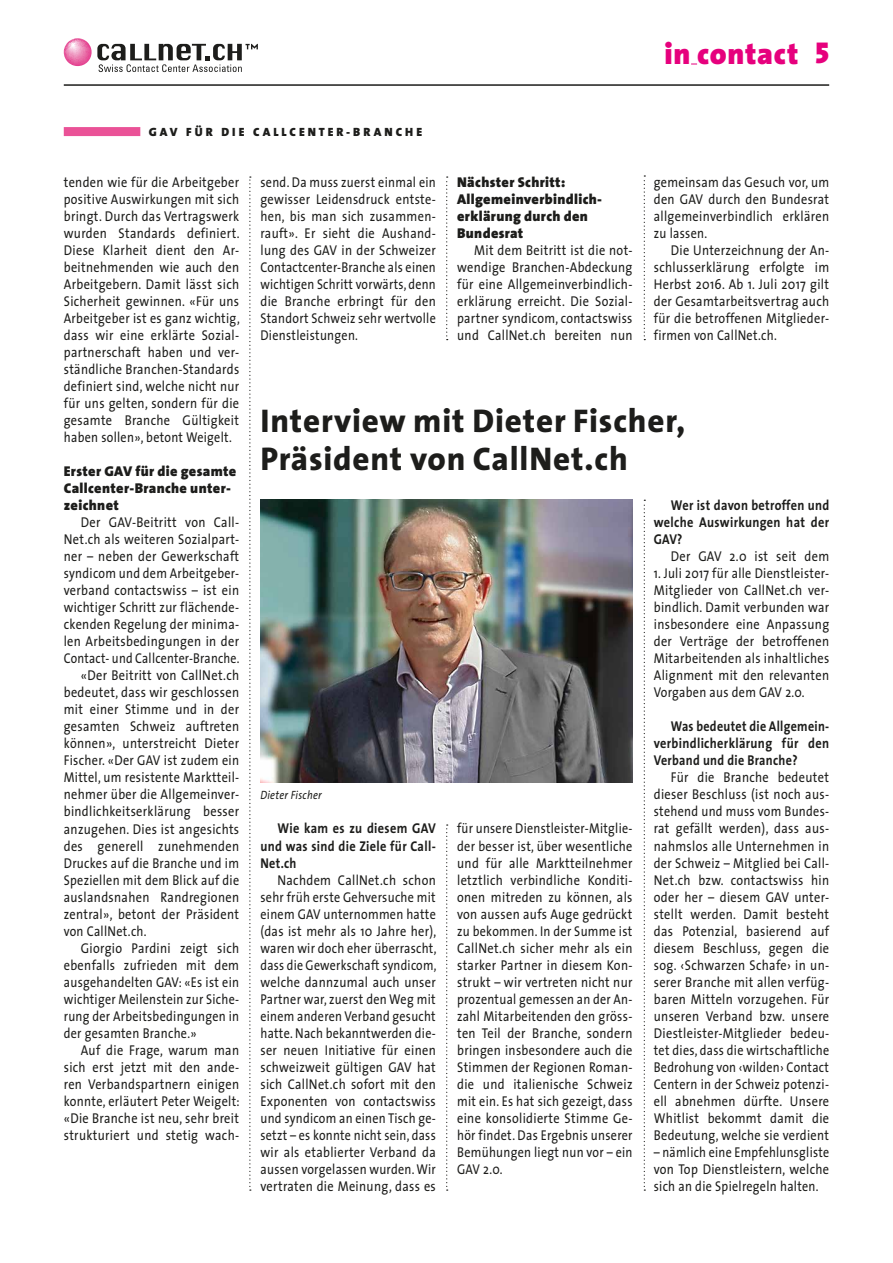
<style>
.page{position:relative;width:893px;height:1263px;background:#fff}
.page>*{position:absolute;margin:0;border:0;box-sizing:border-box;transform-origin:0 0}
.t1{font:800 33px/37.5px "The Sans";letter-spacing:.025em;color:#1d1d1b}
.t2{font:900 30px "The Sans";letter-spacing:.025em;color:#e6007d}
.t3{font:14.25px/17px "The Sans";letter-spacing:.025em;color:#1d1d1b;text-align:justify;scale:.87 1}
.t4{font:14.25px/17px "The Sans";letter-spacing:.025em;color:#1d1d1b;text-align:justify;scale:.85 1}
.t5{font:14.25px/17px "The Sans";letter-spacing:.025em;color:#1d1d1b;text-align:justify;scale:.84 1}
.t6{font:14.25px/17px "The Sans";letter-spacing:.025em;color:#1d1d1b;text-align:justify;scale:.86 1}
.t7{font:900 14.25px/17px "The Sans";letter-spacing:.025em;color:#1d1d1b}
.t8{font:700 14.25px/17px "The Sans";letter-spacing:.025em;color:#1d1d1b;text-align:justify;scale:.85 1}
.t9{font:700 14.25px/17px "The Sans";letter-spacing:.025em;color:#1d1d1b;text-align:justify;scale:.87 1}
.t10{font:700 14.25px/17px "The Sans";letter-spacing:.025em;color:#1d1d1b;text-align:justify;scale:.86 1}
.t11{font:14.25px "The Sans";letter-spacing:.025em;color:#1d1d1b;scale:.83 1}
.t12{font:12px "The Sans Black Caps";letter-spacing:.25em;color:#1d1d1b}
.t13{font:italic 12px "The Sans";letter-spacing:.025em;color:#1d1d1b;scale:.85 1}
</style>
<div class="page">
<svg style="left:64px;top:38px;width:194px;height:34px"></svg>
<hr style="left:64px;top:84px;width:765px;height:2px;background:#1d1d1b">
<svg style="left:249px;top:176px;width:2px;height:1015px"></svg>
<svg style="left:446px;top:824px;width:2px;height:367px"></svg>
<svg style="left:446px;top:176px;width:2px;height:164px"></svg>
<svg style="left:644px;top:500px;width:1px;height:691px"></svg>
<svg style="left:644px;top:175px;width:1px;height:165px"></svg>
<div style="left:64px;top:127px;width:76px;height:9px;background:#ea5297"></div>
<img style="left:260px;top:500px;width:372px;height:282px">
<p class="t12" style="left:149px;top:122px;width:275px">GAV FÜR DIE CALLCENTER-BRANCHE</p>
<h2 class="t2" style="left:664px;top:28px;width:166px">in contact 5</h2>
<p class="t3" style="left:64px;top:173px;width:204px">tenden wie für die Arbeitgeber positive Auswirkungen mit sich bringt. Durch das Vertragswerk wurden Standards definiert.<br>Diese Klarheit dient den Ar&shy;beitnehmenden wie auch den Arbeitgebern. Damit lässt sich Sicherheit gewinnen. «Für uns Arbeitgeber ist es ganz wichtig, dass wir eine erklärte Sozial&shy;partnerschaft haben und ver&shy;ständliche Branchen-Standards definiert sind, welche nicht nur für uns gelten, sondern für die gesamte Branche Gültigkeit haben sollen», betont Weigelt.</p>
<p class="t7" style="left:64px;top:463px;width:174px">Erster GAV für die gesamte<br>Callcenter-Branche unter&shy;zeichnet</p>
<p class="t3" style="left:81px;top:514px;width:184px">Der GAV-Beitritt von Call-</p>
<p class="t3" style="left:64px;top:531px;width:203px">Net.ch als weiteren Sozialpart-</p>
<p class="t3" style="left:64px;top:548px;width:203px">ner – neben der Gewerkschaft</p>
<p class="t4" style="left:64px;top:565px;width:208px">syndicom und dem Arbeitgeber-</p>
<p class="t3" style="left:64px;top:582px;width:203px">verband contactswiss – ist ein</p>
<p class="t4" style="left:64px;top:599px;width:208px">wichtiger Schritt zur flächende-</p>
<p class="t3" style="left:64px;top:616px;width:203px">ckenden Regelung der minima-</p>
<p class="t3" style="left:64px;top:633px;width:203px">len Arbeitsbedingungen in der</p>
<p class="t11" style="left:64px;top:647px;width:213px">Contact- und Callcenter-Branche.</p>
<p class="t3" style="left:81px;top:667px;width:184px">«Der Beitritt von CallNet.ch</p>
<p class="t3" style="left:64px;top:684px;width:203px">bedeutet, dass wir geschlossen</p>
<p class="t3" style="left:64px;top:701px;width:203px">mit einer Stimme und in der</p>
<p class="t3" style="left:64px;top:718px;width:203px">gesamten Schweiz auftreten</p>
<p class="t3" style="left:64px;top:735px;width:203px">können», unterstreicht Dieter</p>
<p class="t6" style="left:64px;top:752px;width:205px">Fischer. «Der GAV ist zudem ein</p>
<p class="t6" style="left:64px;top:769px;width:205px">Mittel, um resistente Marktteil-</p>
<p class="t3" style="left:64px;top:786px;width:203px">nehmer über die Allgemeinver-</p>
<p class="t3" style="left:64px;top:803px;width:203px">bindlichkeitserklärung besser</p>
<p class="t3" style="left:64px;top:820px;width:203px">anzugehen. Dies ist angesichts</p>
<p class="t3" style="left:64px;top:837px;width:203px">des generell zunehmenden</p>
<p class="t4" style="left:64px;top:854px;width:208px">Druckes auf die Branche und im</p>
<p class="t4" style="left:64px;top:871px;width:208px">Speziellen mit dem Blick auf die</p>
<p class="t3" style="left:64px;top:888px;width:203px">auslandsnahen Randregionen</p>
<p class="t3" style="left:64px;top:905px;width:203px">zentral», betont der Präsident</p>
<p class="t4" style="left:64px;top:922px;width:99px">von CallNet.ch.</p>
<p class="t3" style="left:81px;top:939px;width:184px">Giorgio Pardini zeigt sich</p>
<p class="t3" style="left:64px;top:956px;width:203px">ebenfalls zufrieden mit dem</p>
<p class="t4" style="left:64px;top:973px;width:208px">ausgehandelten GAV: «Es ist ein</p>
<p class="t4" style="left:64px;top:990px;width:208px">wichtiger Meilenstein zur Siche-</p>
<p class="t4" style="left:64px;top:1007px;width:208px">rung der Arbeitsbedingungen in</p>
<p class="t4" style="left:64px;top:1024px;width:158px">der gesamten Branche.»</p>
<p class="t3" style="left:81px;top:1041px;width:184px">Auf die Frage, warum man</p>
<p class="t3" style="left:64px;top:1058px;width:203px">sich erst jetzt mit den ande-</p>
<p class="t3" style="left:64px;top:1075px;width:203px">ren Verbandspartnern einigen</p>
<p class="t6" style="left:64px;top:1092px;width:206px">konnte, erläutert Peter Weigelt:</p>
<p class="t3" style="left:64px;top:1109px;width:203px">«Die Branche ist neu, sehr breit</p>
<p class="t3" style="left:64px;top:1126px;width:203px">strukturiert und stetig wach-</p>
<p class="t4" style="left:260px;top:173px;width:208px">send. Da muss zuerst einmal ein gewisser Leidensdruck entste&shy;hen, bis man sich zusammen&shy;rauft». Er sieht die Aushand&shy;lung des GAV in der Schweizer Contactcenter-Branche als einen wichtigen Schritt vorwärts, denn die Branche erbringt für den Standort Schweiz sehr wertvolle Dienstleistungen.</p>
<p class="t7" style="left:457px;top:174px;width:145px">Nächster Schritt:<br>Allgemeinverbindlich&shy;erklärung durch den<br>Bundesrat</p>
<p class="t3" style="left:457px;top:241px;width:203px;text-indent:17px">Mit dem Beitritt ist die not&shy;wendige Branchen-Abdeckung für eine Allgemeinverbindlich&shy;erklärung erreicht. Die Sozial&shy;partner syndicom, contactswiss und CallNet.ch bereiten nun</p>
<p class="t6" style="left:654px;top:173px;width:205px">gemeinsam das Gesuch vor, um den GAV durch den Bundesrat allgemeinverbindlich erklären zu lassen.</p>
<p class="t3" style="left:654px;top:241px;width:203px;text-indent:17px">Die Unterzeichnung der An&shy;schlusserklärung erfolgte im Herbst 2016. Ab 1. Juli 2017 gilt der Gesamtarbeitsvertrag auch für die betroffenen Mitglieder&shy;firmen von CallNet.ch.</p>
<h1 class="t1" style="left:260px;top:401px;width:426px">Interview mit Dieter Fischer,<br>Präsident von CallNet.ch</h1>
<p class="t13" style="left:260px;top:785px;width:74px">Dieter Fischer</p>
<p class="t9" style="left:260px;top:820px;width:203px;text-indent:17px">Wie kam es zu diesem GAV und was sind die Ziele für Call-Net.ch</p>
<p class="t3" style="left:260px;top:871px;width:204px;text-indent:17px">Nachdem CallNet.ch schon sehr früh erste Gehversuche mit einem GAV unternommen hatte (das ist mehr als 10 Jahre her), waren wir doch eher überrascht, dass die Gewerkschaft syndicom, welche dannzumal auch unser Partner war, zuerst den Weg mit einem anderen Verband gesucht hatte. Nach bekanntwerden die&shy;ser neuen Initiative für einen schweizweit gültigen GAV hat sich CallNet.ch sofort mit den Exponenten von contactswiss und syndicom an einen Tisch ge&shy;setzt – es konnte nicht sein, dass wir als etablierter Verband da aussen vorgelassen wurden.Wir vertraten die Meinung, dass es</p>
<p class="t5" style="left:457px;top:820px;width:210px">für unsere Dienstleister-Mitglie&shy;der besser ist, über wesentliche und für alle Marktteilnehmer letztlich verbindliche Konditi&shy;onen mitreden zu können, als von aussen aufs Auge gedrückt zu bekommen. In der Summe ist CallNet.ch sicher mehr als ein starker Partner in diesem Kon&shy;strukt – wir vertreten nicht nur prozentual gemessen an der An&shy;zahl Mitarbeitenden den gröss&shy;ten Teil der Branche, sondern bringen insbesondere auch die Stimmen der Regionen Roman&shy;die und italienische Schweiz mit ein. Es hat sich gezeigt, dass eine konsolidierte Stimme Ge&shy;hör findet. Das Ergebnis unserer Bemühungen liegt nun vor – ein GAV 2.0.</p>
<p class="t10" style="left:654px;top:497px;width:206px;text-indent:17px">Wer ist davon betroffen und welche Auswirkungen hat der GAV?</p>
<p class="t3" style="left:671px;top:548px;width:184px">Der GAV 2.0 ist seit dem</p>
<p class="t4" style="left:654px;top:565px;width:208px">1. Juli 2017 für alle Dienstleister-Mitglieder von CallNet.ch ver&shy;bindlich. Damit verbunden war insbesondere eine Anpassung der Verträge der betroffenen Mitarbeitenden als inhaltliches Alignment mit den relevanten Vorgaben aus dem GAV 2.0.</p>
<p class="t8" style="left:654px;top:718px;width:208px;text-indent:17px">Was bedeutet die Allgemein&shy;verbindlicherklärung für den Verband und die Branche?</p>
<p class="t3" style="left:654px;top:769px;width:203px;text-indent:17px">Für die Branche bedeutet dieser Beschluss (ist noch aus&shy;stehend und muss vom Bundes&shy;rat gefällt werden), dass aus&shy;nahmslos alle Unternehmen in der Schweiz – Mitglied bei Call-Net.ch bzw. contactswiss hin oder her – diesem GAV unter&shy;stellt werden. Damit besteht das Potenzial, basierend auf diesem Beschluss, gegen die sog. ‹Schwarzen Schafe› in un&shy;serer Branche mit allen verfüg&shy;baren Mitteln vorzugehen. Für unseren Verband bzw. unsere Diestleister-Mitglieder bedeu&shy;tet dies, dass die wirtschaftliche Bedrohung von ‹wilden› Contact Centern in der Schweiz potenzi&shy;ell abnehmen dürfte. Unsere Whitlist bekommt damit die Bedeutung, welche sie verdient</p>
<p class="t5" style="left:654px;top:1143px;width:210px">– nämlich eine Empfehlunsgliste von Top Dienstleistern, welche sich an die Spielregeln halten.</p>
</div>
